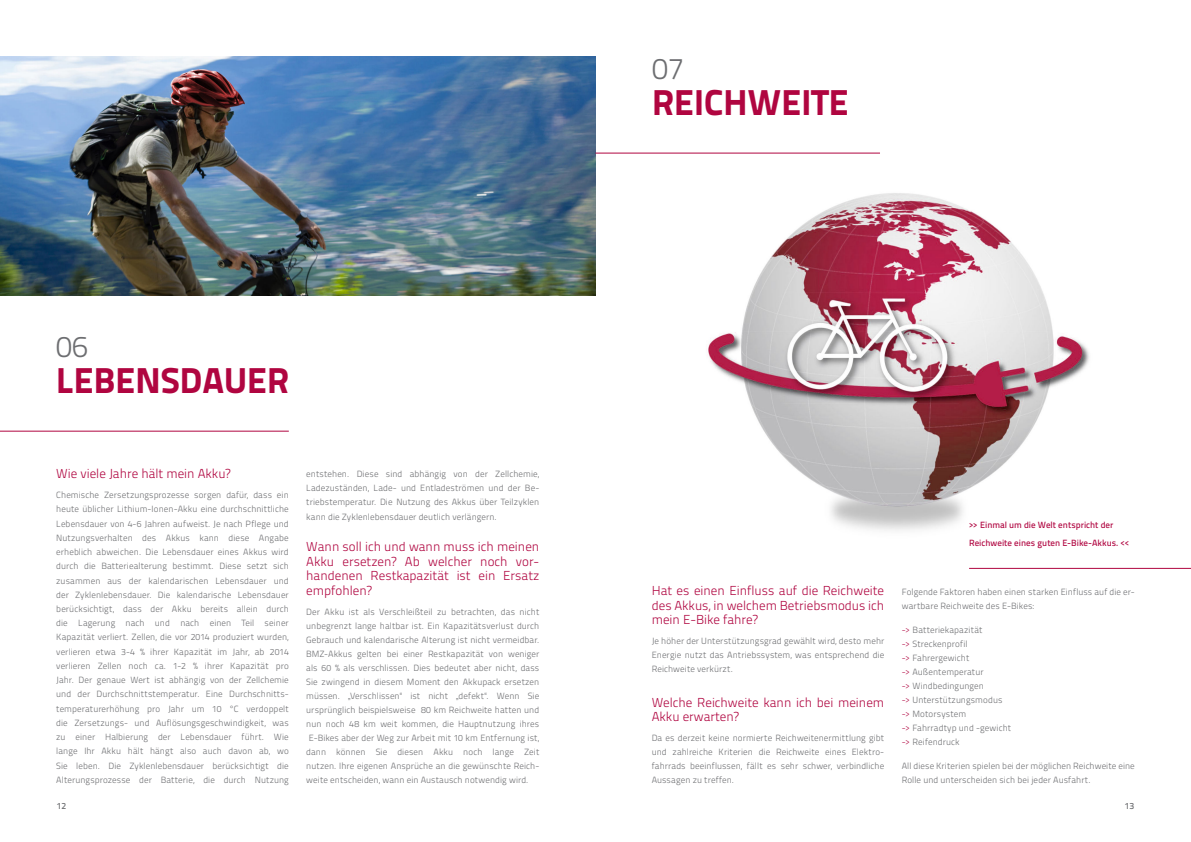
<style>
.page{position:relative;width:1191px;height:842px;background:#fff}
.page>*{position:absolute;margin:0;border:0;box-sizing:border-box;transform-origin:0 0}
.t1{font:800 36px "Titillium Text 22 L";color:#b00540}
.t2{font:300 30px "Titillium Text 22 L";color:#6d6e71}
.t3{font:300 13px/14.5px "Titillium Text 22 L";color:#b00540;text-align:justify}
.t4{font:300 9px/14px "Titillium Text 22 L";letter-spacing:.01em;color:#6d6e71;text-align:justify}
.t5{font:500 9px/18px "Titillium Text 22 L";letter-spacing:.005em;color:#b00540}
.t6{font:500 9px "Titillium Text 22 L";color:#6d6e71}
.s1{font-family:"Arial Narrow";font-weight:400}
.s2{color:#b00540}
</style>
<div class="page">
<img style="left:0;top:57px;width:595px;height:238px">
<hr style="left:0;top:431px;width:289px;height:1px;background:#b00540">
<hr style="left:595px;top:153px;width:285px;height:1px;background:#b00540">
<img style="left:708px;top:193px;width:381px;height:338px">
<hr style="left:969px;top:568px;width:222px;height:1px;background:#b00540">
<h2 class="t2" style="left:56px;top:330px;width:33px">06</h2>
<h1 class="t1" style="left:56px;top:368px;width:234px">LEBENSDAUER</h1>
<h3 class="t3" style="left:56px;top:466px;width:176px">Wie viele Jahre hält mein Akku?</h3>
<p class="t4" style="left:56px;top:488px;width:234px">Chemische Zersetzungsprozesse sorgen dafür, dass ein heute üblicher Lithium-Ionen-Akku eine durchschnittliche Lebensdauer von 4-6 Jahren aufweist. Je nach Pflege und Nutzungsverhalten des Akkus kann diese Angabe erheblich abweichen. Die Lebensdauer eines Akkus wird durch die Batteriealterung bestimmt. Diese setzt sich zusammen aus der kalendarischen Lebensdauer und der ZyklenIebensdauer. Die kalendarische Lebensdauer berücksichtigt, dass der Akku bereits allein durch die Lagerung nach und nach einen Teil seiner Kapazität verliert. Zellen, die vor 2014 produziert wurden, verlieren etwa 3-4 % ihrer Kapazität im Jahr, ab 2014 verlieren Zellen noch ca. 1-2 % ihrer Kapazität pro Jahr. Der genaue Wert ist abhängig von der Zellchemie und der Durchschnittstemperatur. Eine Durchschnitts&shy;temperaturerhöhung pro Jahr um 10 °C verdoppelt die Zersetzungs- und Auflösungsgeschwindigkeit, was zu einer Halbierung der Lebensdauer führt. Wie lange Ihr Akku hält hängt also auch davon ab, wo Sie leben. Die Zyklenlebensdauer berücksichtigt die Alterungsprozesse der Batterie, die durch Nutzung</p>
<p class="t4" style="left:306px;top:467px;width:234px">entstehen. Diese sind abhängig von der Zellchemie, Ladezuständen, Lade- und Entladeströmen und der Be&shy;triebstemperatur. Die Nutzung des Akkus über Teilzyklen kann die Zyklenlebensdauer deutlich verlängern.</p>
<h3 class="t3" style="left:306px;top:539px;width:234px">Wann soll ich und wann muss ich meinen Akku ersetzen? Ab welcher noch vor&shy;handenen Restkapazität ist ein Ersatz empfohlen?</h3>
<p class="t4" style="left:306px;top:604px;width:235px">Der Akku ist als Verschleißteil zu betrachten, das nicht unbegrenzt lange haltbar ist. Ein Kapazitätsverlust durch Gebrauch und kalendarische Alterung ist nicht vermeidbar.<br>BMZ-Akkus gelten bei einer Restkapazität von weniger als 60 % als verschlissen. Dies bedeutet aber nicht, dass Sie zwingend in diesem Moment den Akkupack ersetzen müssen. <span class="s1">„</span>Verschlissen<span class="s1">“</span> ist nicht <span class="s1">„</span>defekt<span class="s1">“</span>. Wenn Sie ursprünglich beispielsweise 80 km Reichweite hatten und nun noch 48 km weit kommen, die Hauptnutzung ihres E-Bikes aber der Weg zur Arbeit mit 10 km Entfernung ist, dann können Sie diesen Akku noch lange Zeit nutzen. Ihre eigenen Ansprüche an die gewünschte Reich&shy;weite entscheiden, wann ein Austausch notwendig wird.</p>
<h2 class="t2" style="left:652px;top:52px;width:33px">07</h2>
<h1 class="t1" style="left:652px;top:90px;width:198px">REICHWEITE</h1>
<h3 class="t3" style="left:651px;top:583px;width:234px">Hat es einen Einfluss auf die Reichweite des Akkus, in welchem Betriebsmodus ich mein E-Bike fahre?</h3>
<p class="t4" style="left:651px;top:634px;width:234px">Je höher der Unterstützungsgrad gewählt wird, desto mehr Energie nutzt das Antriebssystem, was entsprechend die Reichweite verkürzt.</p>
<h3 class="t3" style="left:651px;top:695px;width:234px">Welche Reichweite kann ich bei meinem<br>Akku erwarten?</h3>
<p class="t4" style="left:651px;top:731px;width:234px">Da es derzeit keine normierte Reichweitenermittlung gibt und zahlreiche Kriterien die Reichweite eines Elektro&shy;fahrrads beeinflussen, fällt es sehr schwer, verbindliche Aussagen zu treffen.</p>
<p class="t5" style="left:969px;top:516px;width:162px">&gt;&gt; Einmal um die Welt entspricht der<br>Reichweite eines guten E-Bike-Akkus. &lt;&lt;</p>
<p class="t4" style="left:901px;top:585px;width:234px">Folgende Faktoren haben einen starken Einfluss auf die er&shy;wartbare Reichweite des E-Bikes:</p>
<p class="t4" style="left:901px;top:623px;width:111px;text-align:left"><span class="s2">-&gt;</span> Batteriekapazität<br><span class="s2">-&gt;</span> Streckenprofil<br><span class="s2">-&gt;</span> Fahrergewicht<br><span class="s2">-&gt;</span> Außentemperatur<br><span class="s2">-&gt;</span> Windbedingungen<br><span class="s2">-&gt;</span> Unterstützungsmodus <span class="s2">-&gt;</span> Motorsystem<br><span class="s2">-&gt;</span> Fahrradtyp und -gewicht <span class="s2">-&gt;</span> Reifendruck</p>
<p class="t4" style="left:901px;top:759px;width:235px">All diese Kriterien spielen bei der möglichen Reichweite eine<br>Rolle und unterscheiden sich bei jeder Ausfahrt.</p>
<p class="t6" style="left:57px;top:802px;width:11px">12</p>
<p class="t6" style="left:1124px;top:802px;width:11px">13</p>
</div>
